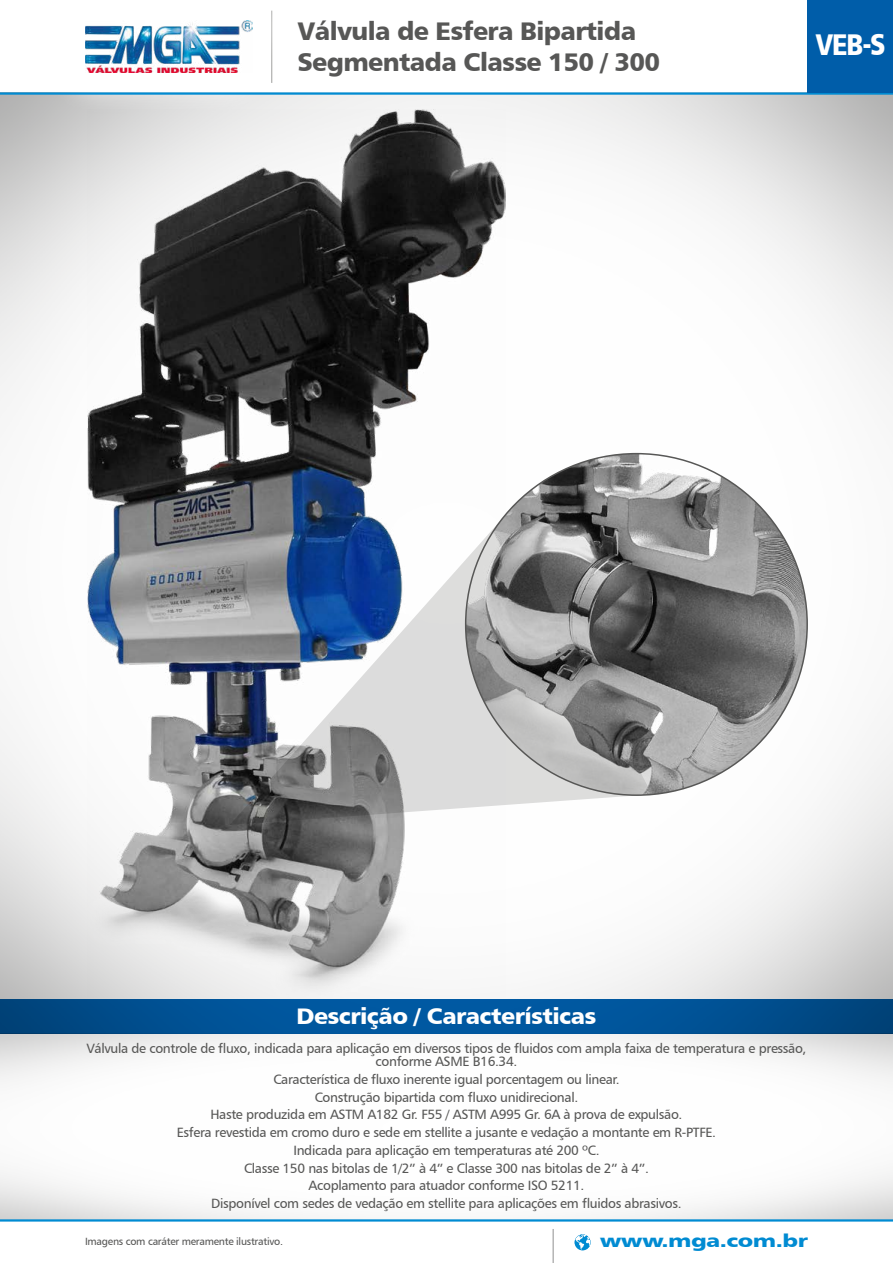
<style>
.page{position:relative;width:893px;height:1263px;background:#fff}
.page>*{position:absolute;margin:0;border:0;box-sizing:border-box;transform-origin:0 0}
.t1{font:30px "Humanist 777 BT Black B";color:#fff;scale:.85 1}
.t2{font:25.5px/30.6px "Humanist 777 BT Black B";letter-spacing:-.025em;color:#575756}
.t3{font:22.5px "Humanist 777 BT Black B";letter-spacing:-.025em;color:#fff;scale:1.05 1}
.t4{font:18px "Humanist 777 BT Black B";letter-spacing:-.025em;color:#008bd2;scale:1.3 1}
.t5{font:13.5px/17.7px "Humanist 777 BT Roman B";letter-spacing:-.025em;color:#575756;text-align:center}
.t6{font:10.5px "Humanist 777 BT Roman B";letter-spacing:-.025em;color:#575756}
</style>
<div class="page">
<img style="left:0;top:95px;width:893px;height:1124px">
<svg style="left:0;top:999px;width:893px;height:34px;background:#005193"></svg>
<svg style="left:44px;top:10px;width:249px;height:104px"></svg>
<img style="left:85px;top:20px;width:167px;height:52px">
<svg style="left:575px;top:1234px;width:15px;height:15px"></svg>
<hr style="left:553px;top:1229px;width:1px;height:34px;background:#9d9d9c">
<hr style="left:0;top:92px;width:893px;height:3px;background:#008bd2">
<hr style="left:0;top:1219px;width:893px;height:2px;background:#008bd2">
<img style="left:88px;top:109px;width:417px;height:888px">
<svg style="left:230px;top:515px;width:422px;height:310px"></svg>
<div style="left:808px;top:0;width:85px;height:92px;background:#005da9"></div>
<img style="left:466px;top:454px;width:341px;height:341px;border-radius:171px">
<h2 class="t2" style="left:298px;top:15px;width:364px">Válvula de Esfera Bipartida<br>Segmentada Classe 150 / 300</h2>
<h1 class="t1" style="left:816px;top:25px;width:83px">VEB-S</h1>
<h3 class="t3" style="left:297px;top:1002px;width:287px">Descrição / Características</h3>
<p class="t5" style="left:86px;top:1041px;width:721px;line-height:13.5px">Válvula de controle de fluxo, indicada para aplicação em diversos tipos de fluidos com ampla faixa de temperatura e pressão, conforme ASME B16.34.</p>
<p class="t5" style="left:177px;top:1070px;width:541px">Característica de fluxo inerente igual porcentagem ou linear.<br>Construção bipartida com fluxo unidirecional.<br>Haste produzida em ASTM A182 Gr. F55 / ASTM A995 Gr. 6A à prova de expulsão.<br>Esfera revestida em cromo duro e sede em stellite a jusante e vedação a montante em R-PTFE.<br>Indicada para aplicação em temperaturas até 200 ºC.<br>Classe 150 nas bitolas de 1/2” à 4” e Classe 300 nas bitolas de 2” à 4”.<br>Acoplamento para atuador conforme ISO 5211.<br>Disponível com sedes de vedação em stellite para aplicações em fluidos abrasivos.</p>
<p class="t6" style="left:85px;top:1235px;width:199px">Imagens com caráter meramente ilustrativo.</p>
<h3 class="t4" style="left:600px;top:1229px;width:162px">www.mga.com.br</h3>
</div>
